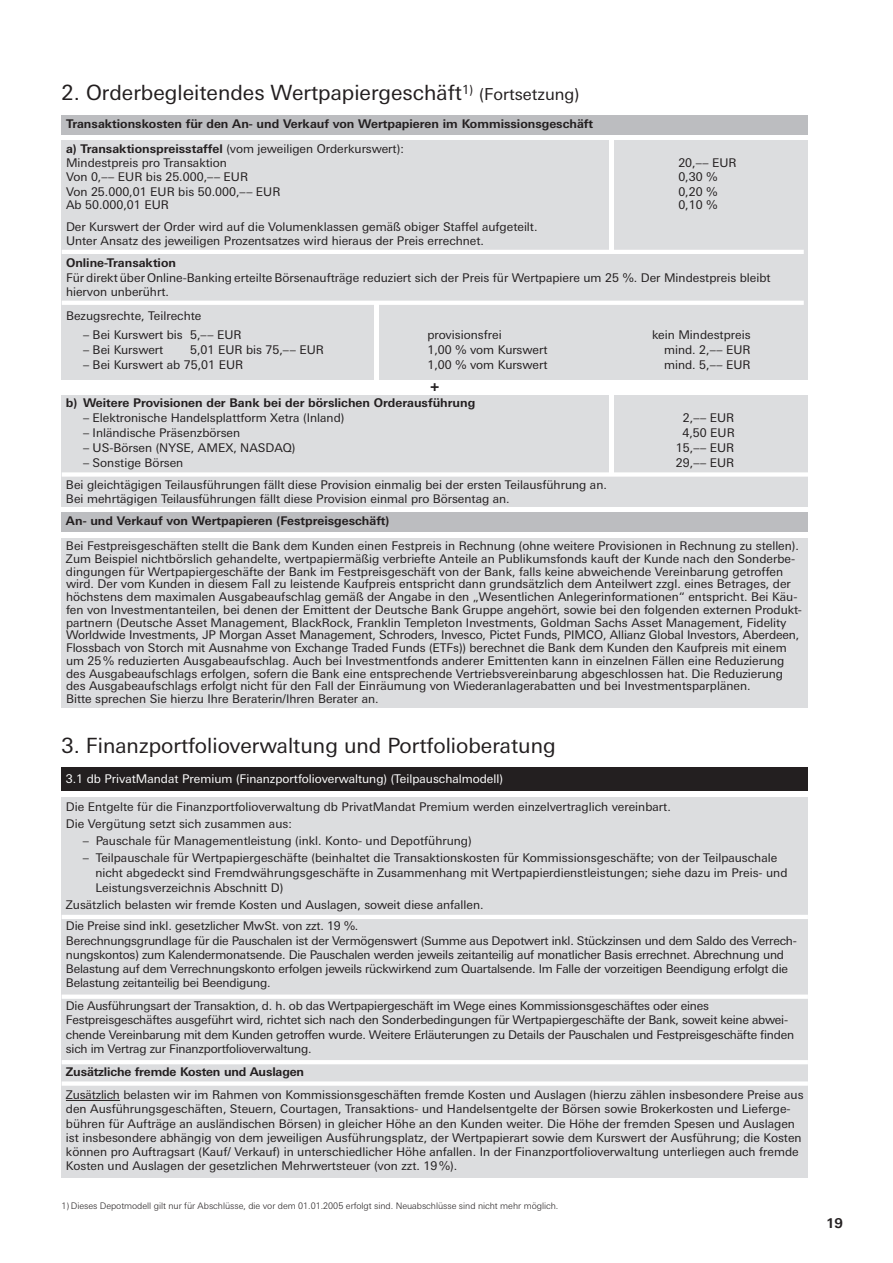
<style>
.page{position:relative;width:893px;height:1263px;background:#fff}
.page>*{position:absolute;margin:0;border:0;box-sizing:border-box;transform-origin:0 0}
.t1{font:21px "Deu Ba Univers";color:#231f20}
.t2{font:700 15px "Deu Ba Univers";color:#231f20}
.t3{font:700 13.5px "Deu Ba Univers";color:#231f20}
.t4{font:12px/14.2px "Deu Ba Univers";color:#231f20}
.t5{font:700 12px "Deu Ba Univers";color:#231f20}
.t6{font:12px "Deu Ba Univers";color:#fff}
.t7{font:300 9px "Deu Ba Univers";letter-spacing:-.005em;color:#231f20}
.s1{font-size:16.5px}
.s2{font-weight:700}
.s3{font-family:"Menlo"}
</style>
<div class="page">
<div style="left:62px;top:512px;width:746px;height:20px;background:#bcbdc0"></div>
<div style="left:62px;top:538px;width:746px;height:169px;background:#dcdddf"></div>
<div style="left:62px;top:141px;width:746px;height:239px;background:#dcdddf"></div>
<hr style="left:62px;top:250px;width:742px;height:4px;background:#fff">
<hr style="left:62px;top:301px;width:742px;height:4px;background:#fff">
<div style="left:62px;top:115px;width:746px;height:20px;background:#bcbdc0"></div>
<div style="left:62px;top:395px;width:746px;height:112px;background:#dcdddf"></div>
<div style="left:62px;top:472px;width:746px;height:5px;background:#fff"></div>
<hr style="left:609px;top:138px;width:4px;height:113px;background:#fff">
<div style="left:374px;top:303px;width:5px;height:79px;background:#fff"></div>
<hr style="left:609px;top:393px;width:4px;height:81px;background:#fff">
<div style="left:62px;top:797px;width:746px;height:381px;background:#dcdddf"></div>
<hr style="left:62px;top:915px;width:746px;height:4px;background:#fff">
<div style="left:62px;top:994px;width:746px;height:5px;background:#fff"></div>
<hr style="left:62px;top:1060px;width:746px;height:4px;background:#fff">
<div style="left:62px;top:1081px;width:746px;height:5px;background:#fff"></div>
<hr style="left:66px;top:1100px;width:54px;height:1px;background:#231f20">
<div style="left:62px;top:768px;width:746px;height:23px;background:#231f20"></div>
<h1 class="t1" style="left:62px;top:85px;width:519px">2. Orderbegleitendes Wertpapiergeschäft<sup>1)</sup> <span class="s1">(Fortsetzung)</span></h1>
<p class="t5" style="left:66px;top:119px;width:529px">Transaktionskosten für den An- und Verkauf von Wertpapieren im Kommissionsgeschäft</p>
<p class="t4" style="left:66px;top:142px;width:339px"><span class="s2">a) Transaktionspreisstaffel</span> (vom jeweiligen Orderkurswert):<br>Mindestpreis pro Transaktion</p>
<p class="t4" style="left:678px;top:157px;width:60px">20,–– EUR</p>
<p class="t4" style="left:66px;top:171px;width:184px">Von 0,–– EUR bis 25.000,–– EUR</p>
<p class="t4" style="left:678px;top:171px;width:41px">0,30 %</p>
<p class="t4" style="left:66px;top:185px;width:216px">Von 25.000,01 EUR bis 50.000,–– EUR</p>
<p class="t4" style="left:678px;top:185px;width:41px">0,20 %</p>
<p class="t4" style="left:66px;top:199px;width:104px">Ab 50.000,01 EUR</p>
<p class="t4" style="left:678px;top:199px;width:41px">0,10 %</p>
<p class="t4" style="left:66px;top:221px;width:473px;line-height:13.5px">Der Kurswert der Order wird auf die Volumenklassen gemäß obiger Staffel aufgeteilt.<br>Unter Ansatz des jeweiligen Prozentsatzes wird hieraus der Preis errechnet.</p>
<p class="t5" style="left:66px;top:259px;width:112px">Online-Transaktion</p>
<p class="t4" style="left:66px;top:271px;width:706px">Für direkt über Online-Banking erteilte Börsenaufträge reduziert sich der Preis für Wertpapiere um 25 %. Der Mindestpreis bleibt hiervon unberührt.</p>
<p class="t4" style="left:66px;top:310px;width:137px">Bezugsrechte, Teilrechte</p>
<p class="t4" style="left:83px;top:329px;width:160px">– Bei Kurswert bis 5,–– EUR</p>
<p class="t4" style="left:427px;top:329px;width:76px">provisionsfrei</p>
<p class="t4" style="left:652px;top:329px;width:100px">kein Mindestpreis</p>
<p class="t4" style="left:83px;top:344px;width:82px">– Bei Kurswert</p>
<p class="t4" style="left:190px;top:344px;width:135px">5,01 EUR bis 75,–– EUR</p>
<p class="t4" style="left:427px;top:344px;width:122px">1,00 % vom Kurswert</p>
<p class="t4" style="left:664px;top:344px;width:88px">mind. 2,–– EUR</p>
<p class="t4" style="left:83px;top:359px;width:162px">– Bei Kurswert ab 75,01 EUR</p>
<p class="t4" style="left:427px;top:359px;width:122px">1,00 % vom Kurswert</p>
<p class="t4" style="left:664px;top:359px;width:88px">mind. 5,–– EUR</p>
<p class="t2" style="left:430px;top:381px;width:11px">+</p>
<p class="t5" style="left:66px;top:399px;width:411px">b) Weitere Provisionen der Bank bei der börslichen Orderausführung</p>
<p class="t4" style="left:83px;top:412px;width:263px">– Elektronische Handelsplattform Xetra (Inland)</p>
<p class="t4" style="left:683px;top:412px;width:53px">2,–– EUR</p>
<p class="t4" style="left:83px;top:427px;width:159px">– Inländische Präsenzbörsen</p>
<p class="t4" style="left:682px;top:427px;width:54px">4,50 EUR</p>
<p class="t4" style="left:83px;top:442px;width:214px">– US-Börsen (NYSE, AMEX, NASDAQ)</p>
<p class="t4" style="left:676px;top:442px;width:60px">15,–– EUR</p>
<p class="t4" style="left:83px;top:457px;width:102px">– Sonstige Börsen</p>
<p class="t4" style="left:676px;top:457px;width:60px">29,–– EUR</p>
<p class="t4" style="left:66px;top:478px;width:542px">Bei gleichtägigen Teilausführungen fällt diese Provision einmalig bei der ersten Teilausführung an.<br>Bei mehrtägigen Teilausführungen fällt diese Provision einmal pro Börsentag an.</p>
<p class="t5" style="left:66px;top:516px;width:325px">An- und Verkauf von Wertpapieren (Festpreisgeschäft)</p>
<p class="t4" style="left:66px;top:540px;width:737px;line-height:12.8px">Bei Festpreisgeschäften stellt die Bank dem Kunden einen Festpreis in Rechnung (ohne weitere Provisionen in Rechnung zu stellen).<br>Zum Beispiel nichtbörslich gehandelte, wertpapiermäßig verbriefte Anteile an Publikumsfonds kauft der Kunde nach den Sonderbe&shy;dingungen für Wertpapiergeschäfte der Bank im Festpreisgeschäft von der Bank, falls keine abweichende Vereinbarung getroffen wird. Der vom Kunden in diesem Fall zu leistende Kaufpreis entspricht dann grundsätzlich dem Anteilwert zzgl. eines Betrages, der höchstens dem maximalen Ausgabeaufschlag gemäß der Angabe in den „Wesentlichen Anlegerinformationen“ entspricht. Bei Käu&shy;fen von Investmentanteilen, bei denen der Emittent der Deutsche Bank Gruppe angehört, sowie bei den folgenden externen Produkt&shy;partnern (Deutsche Asset Management, BlackRock, Franklin Templeton Investments, Goldman Sachs Asset Management, Fidelity Worldwide Investments, JP Morgan Asset Management, Schroders, Invesco, Pictet Funds, PIMCO, Allianz Global Investors, Aberdeen, Flossbach von Storch mit Ausnahme von Exchange Traded Funds (ETFs)) berechnet die Bank dem Kunden den Kaufpreis mit einem um 25% reduzierten Ausgabeaufschlag. Auch bei Investmentfonds anderer Emittenten kann in einzelnen Fällen eine Reduzierung des Ausgabeaufschlags erfolgen, sofern die Bank eine entsprechende Vertriebsvereinbarung abgeschlossen hat. Die Reduzierung des Ausgabeaufschlags erfolgt nicht für den Fall der Einräumung von Wiederanlagerabatten und bei Investmentsparplänen.<br>Bitte sprechen Sie hierzu Ihre Beraterin/Ihren Berater an.</p>
<h1 class="t1" style="left:62px;top:738px;width:496px">3. Finanzportfolioverwaltung und Portfolioberatung</h1>
<p class="t6" style="left:66px;top:774px;width:439px">3.1 db PrivatMandat Premium (Finanzportfolioverwaltung) (Teilpauschalmodell)</p>
<p class="t4" style="left:66px;top:799px;width:606px;line-height:17.1px">Die Entgelte für die Finanzportfolioverwaltung db PrivatMandat Premium werden einzelvertraglich vereinbart.<br>Die Vergütung setzt sich zusammen aus:</p>
<p class="t4" style="left:83px;top:835px;width:390px">– Pauschale f<span class="s3">̈</span>ur Managementleistung (inkl. Konto- und Depotf<span class="s3">̈</span>uhrung)</p>
<p class="t4" style="left:95px;top:851px;width:694px;line-height:15px;text-indent:-12px">– Teilpauschale f<span class="s3">̈</span>ur Wertpapiergeschäfte (beinhaltet die Transaktionskosten f<span class="s3">̈</span>ur Kommissionsgeschäfte; von der Teilpauschale nicht abgedeckt sind Fremdwährungsgeschäfte in Zusammenhang mit Wertpapierdienstleistungen; siehe dazu im Preis- und<br>Leistungsverzeichnis Abschnitt D)</p>
<p class="t4" style="left:66px;top:896px;width:419px;line-height:20.9px">Zusätzlich belasten wir fremde Kosten und Auslagen, soweit diese anfallen.<br>Die Preise sind inkl. gesetzlicher MwSt. von zzt. 19 %.</p>
<p class="t4" style="left:66px;top:934px;width:732px">Berechnungsgrundlage für die Pauschalen ist der Vermögenswert (Summe aus Depotwert inkl. Stückzinsen und dem Saldo des Verrech&shy;nungskontos) zum Kalendermonatsende. Die Pauschalen werden jeweils zeitanteilig auf monatlicher Basis errechnet. Abrechnung und Belastung auf dem Verrechnungskonto erfolgen jeweils rückwirkend zum Quartalsende. Im Falle der vorzeitigen Beendigung erfolgt die Belastung zeitanteilig bei Beendigung.</p>
<p class="t4" style="left:66px;top:1000px;width:730px">Die Ausführungsart der Transaktion, d. h. ob das Wertpapiergeschäft im Wege eines Kommissionsgeschäftes oder eines Festpreisgeschäftes ausgeführt wird, richtet sich nach den Sonderbedingungen für Wertpapiergeschäfte der Bank, soweit keine abwei&shy;chende Vereinbarung mit dem Kunden getroffen wurde. Weitere Erläuterungen zu Details der Pauschalen und Festpreisgeschäfte finden sich im Vertrag zur Finanzportfolioverwaltung.</p>
<p class="t5" style="left:66px;top:1068px;width:240px">Zusätzliche fremde Kosten und Auslagen</p>
<p class="t4" style="left:66px;top:1089px;width:739px">Zusätzlich belasten wir im Rahmen von Kommissionsgeschäften fremde Kosten und Auslagen (hierzu zählen insbesondere Preise aus den Ausführungsgeschäften, Steuern, Courtagen, Transaktions- und Handelsentgelte der Börsen sowie Brokerkosten und Lieferge&shy;bühren für Aufträge an ausländischen Börsen) in gleicher Höhe an den Kunden weiter. Die Höhe der fremden Spesen und Auslagen ist insbesondere abhängig von dem jeweiligen Ausführungsplatz, der Wertpapierart sowie dem Kurswert der Ausführung; die Kosten können pro Auftragsart (Kauf/ Verkauf) in unterschiedlicher Höhe anfallen. In der Finanzportfolioverwaltung unterliegen auch fremde Kosten und Auslagen der gesetzlichen Mehrwertsteuer (von zzt. 19%).</p>
<p class="t7" style="left:62px;top:1202px;width:498px">1) Dieses Depotmodell gilt nur für Abschlüsse, die vor dem 01.01.2005 erfolgt sind. Neuabschlüsse sind nicht mehr möglich.</p>
<p class="t3" style="left:826px;top:1218px;width:18px">19</p>
</div>
